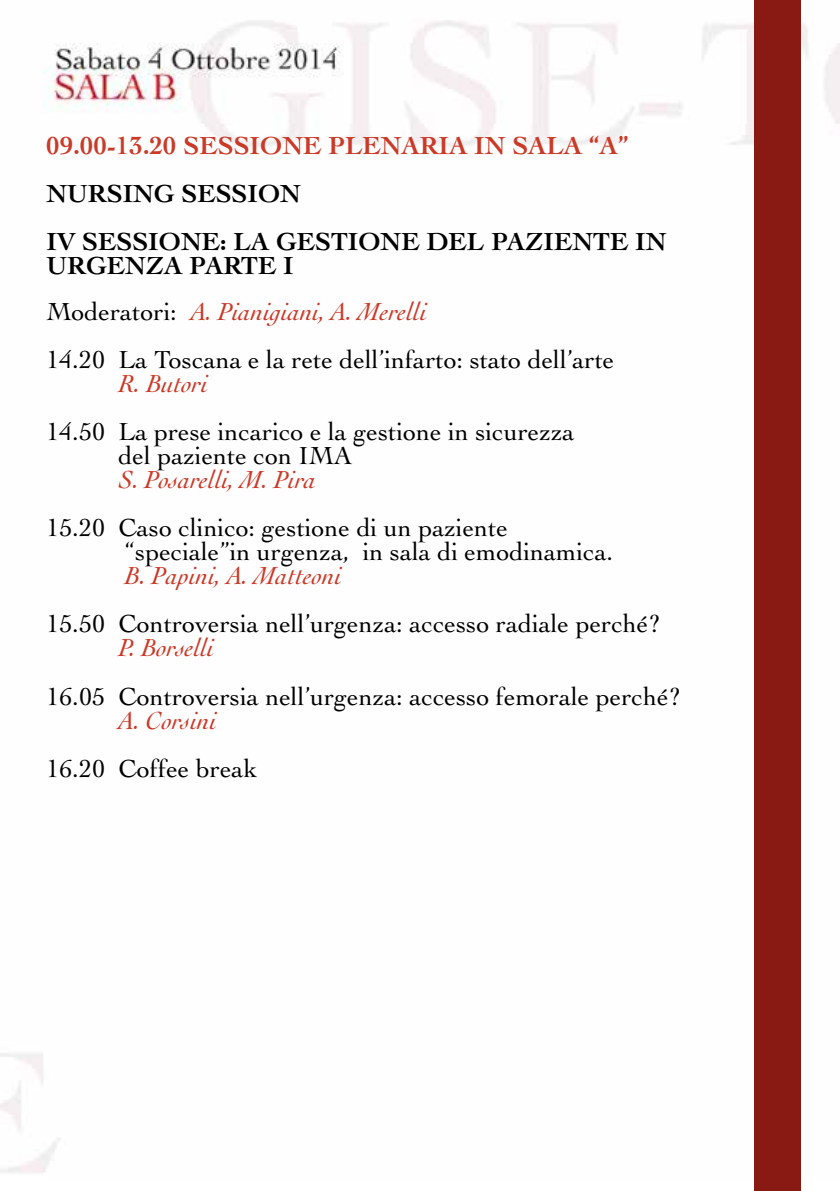
<style>
.page{position:relative;width:840px;height:1191px;background:#fff}
.page>*{position:absolute;margin:0;border:0;box-sizing:border-box;transform-origin:0 0}
.t1{font:26px/47px "Cochin LT Std";color:#000}
.t2{font:italic 26px "Cochin LT Std";color:#cb3927}
.t3{font:700 26px/48px "Cochin LT Std";color:#000}
.t4{font:700 26px "Cochin LT Std";color:#cb3927}
.s1{font-weight:700}
.s2{font-style:italic;color:#cb3927}
</style>
<div class="page">
<img style="left:0;top:0;width:839px;height:1177px">
<div style="left:753px;top:0;width:46px;height:1191px;background:#891a13"></div>
<p class="t4" style="left:46px;top:131px;width:583px">09.00-13.20 SESSIONE PLENARIA IN SALA “A”</p>
<p class="t3" style="left:46px;top:170px;width:621px">NURSING SESSION<br>IV SESSIONE: LA GESTIONE DEL PAZIENTE IN</p>
<p class="t1" style="left:46px;top:242px;width:569px"><span class="s1">URGENZA PARTE I<br></span>Moderatori: <span class="s2">A. Pianigiani, A. Merelli<br></span>14.20 La Toscana e la rete dell’infarto: stato dell’arte</p>
<p class="t2" style="left:118px;top:369px;width:91px">R. Butori</p>
<p class="t1" style="left:118px;top:420px;width:457px;line-height:24px;text-indent:-72px">14.50 La prese incarico e la gestione in sicurezza del paziente con IMA</p>
<p class="t2" style="left:118px;top:465px;width:199px">S. Posarelli, M. Pira</p>
<p class="t1" style="left:125px;top:516px;width:489px;line-height:24px;text-indent:-78px">15.20 Caso clinico: gestione di un paziente “speciale”in urgenza, in sala di emodinamica.</p>
<p class="t2" style="left:124px;top:561px;width:218px">B. Papini, A. Matteoni</p>
<p class="t1" style="left:46px;top:600px;width:616px">15.50 Controversia nell’urgenza: accesso radiale perché?</p>
<p class="t2" style="left:118px;top:633px;width:97px">P. Borselli</p>
<p class="t1" style="left:46px;top:672px;width:636px">16.05 Controversia nell’urgenza: accesso femorale perché?</p>
<p class="t2" style="left:118px;top:705px;width:99px">A. Corsini</p>
<p class="t1" style="left:46px;top:744px;width:212px">16.20 Coffee break</p>
</div>
